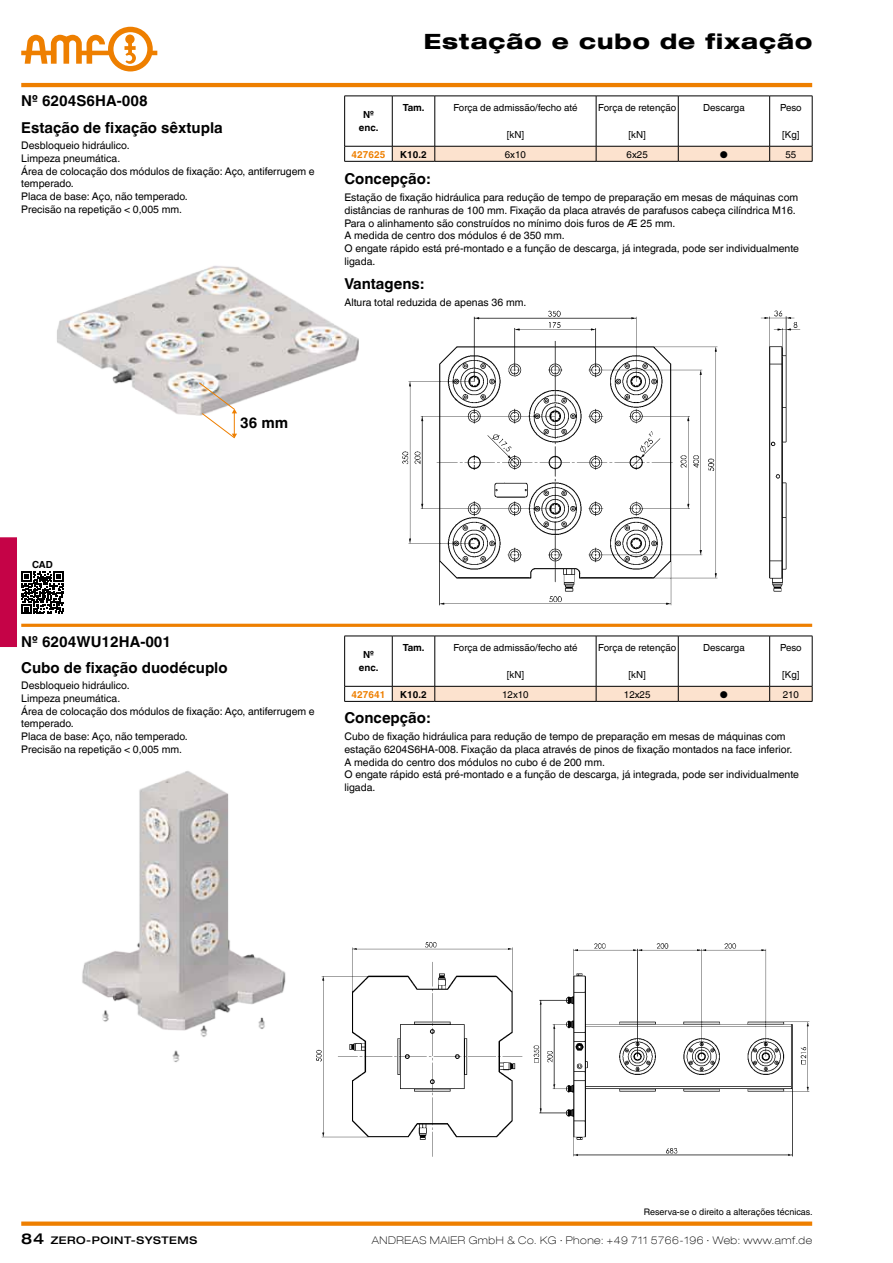
<style>
.page{position:relative;width:893px;height:1263px;background:#fff}
.page>*{position:absolute;margin:0;border:0;box-sizing:border-box;transform-origin:0 0}
.t1{font:800 expanded 21px "Helvetica Neue LT Com";letter-spacing:.045em;color:#000}
.t2{font:700 15px "Helvetica World";color:#000}
.t3{font:10.5px/12.8px "Helvetica World";color:#000}
.t4{font:100 expanded 10.5px "Helvetica Neue LT Com";letter-spacing:.05em;color:#000}
.t5{font:500 expanded 10.5px "Helvetica Neue LT Com";letter-spacing:.05em;color:#000}
.t6{font:9.75px "Helvetica World";color:#000}
.t7{font:700 9.75px/12.8px "Helvetica World";color:#000;text-align:center}
.t8{font:700 9.75px "Helvetica World";color:#ee7f00}
.t9{font:9px "Helvetica World";color:#000}
.s1{font-size:15px}
</style>
<div class="page">
<hr style="left:21px;top:83px;width:791px;height:4px;background:#ee7f00">
<svg style="left:21px;top:27px;width:136px;height:44px"></svg>
<div style="left:21px;top:1221px;width:791px;height:5px;background:#ee7f00"></div>
<hr style="left:21px;top:624px;width:791px;height:3px;background:#ee7f00">
<img style="left:402px;top:310px;width:399px;height:296px">
<img style="left:57px;top:266px;width:302px;height:150px">
<img style="left:316px;top:942px;width:494px;height:215px">
<img style="left:82px;top:771px;width:204px;height:291px">
<svg style="left:198px;top:382px;width:39px;height:57px"></svg>
<svg style="left:0;top:537px;width:64px;height:110px"></svg>
<svg style="left:344px;top:96px;width:469px;height:65px"></svg>
<hr style="left:344px;top:161px;width:48px;height:1px;background:#000">
<hr style="left:392px;top:161px;width:43px;height:1px;background:#000">
<hr style="left:435px;top:161px;width:161px;height:1px;background:#000">
<hr style="left:596px;top:161px;width:82px;height:1px;background:#000">
<hr style="left:678px;top:161px;width:92px;height:1px;background:#000">
<hr style="left:770px;top:161px;width:42px;height:1px;background:#000">
<svg style="left:344px;top:636px;width:469px;height:65px"></svg>
<hr style="left:344px;top:701px;width:48px;height:1px;background:#000">
<hr style="left:392px;top:701px;width:43px;height:1px;background:#000">
<hr style="left:435px;top:701px;width:161px;height:1px;background:#000">
<hr style="left:596px;top:701px;width:82px;height:1px;background:#000">
<hr style="left:678px;top:701px;width:92px;height:1px;background:#000">
<hr style="left:770px;top:701px;width:42px;height:1px;background:#000">
<h2 class="t2" style="left:21px;top:92px;width:128px">Nº 6204S6HA-008</h2>
<h2 class="t2" style="left:21px;top:119px;width:203px">Estação de fixação sêxtupla</h2>
<p class="t3" style="left:21px;top:139px;width:295px">Desbloqueio hidráulico.<br>Limpeza pneumática.<br>Área de colocação dos módulos de fixação: Aço, antiferrugem e temperado.<br>Placa de base: Aço, não temperado.<br>Precisão na repetição &lt; 0,005 mm.</p>
<p class="t7" style="left:359px;top:108px;width:21px">Nº enc.</p>
<h1 class="t1" style="left:424px;top:28px;width:390px">Estação e cubo de fixação</h1>
<p class="t7" style="left:403px;top:102px;width:23px">Tam.</p>
<p class="t6" style="left:453px;top:102px;width:126px">Força de admissão/fecho até</p>
<p class="t6" style="left:507px;top:129px;width:19px">[kN]</p>
<p class="t6" style="left:598px;top:102px;width:80px">Força de retenção</p>
<p class="t6" style="left:628px;top:129px;width:19px">[kN]</p>
<p class="t6" style="left:703px;top:102px;width:43px">Descarga</p>
<p class="t6" style="left:780px;top:102px;width:23px">Peso</p>
<p class="t6" style="left:782px;top:129px;width:19px">[Kg]</p>
<p class="t8" style="left:352px;top:148px;width:35px">427625</p>
<p class="t7" style="left:400px;top:148px;width:28px">K10.2</p>
<p class="t6" style="left:505px;top:148px;width:23px">6x10</p>
<p class="t6" style="left:627px;top:148px;width:23px">6x25</p>
<p class="t6" style="left:720px;top:148px;width:10px">●</p>
<p class="t6" style="left:785px;top:148px;width:12px">55</p>
<h2 class="t2" style="left:344px;top:170px;width:87px">Concepção:</h2>
<p class="t3" style="left:344px;top:191px;width:456px">Estação de fixação hidráulica para redução de tempo de preparação em mesas de máquinas com distâncias de ranhuras de 100 mm. Fixação da placa através de parafusos cabeça cilíndrica M16.<br>Para o alinhamento são construídos no mínimo dois furos de Æ 25 mm.<br>A medida de centro dos módulos é de 350 mm.<br>O engate rápido está pré-montado e a função de descarga, já integrada, pode ser individualmente ligada.</p>
<h2 class="t2" style="left:344px;top:275px;width:81px">Vantagens:</h2>
<p class="t3" style="left:344px;top:296px;width:184px">Altura total reduzida de apenas 36 mm.</p>
<h2 class="t2" style="left:240px;top:414px;width:50px">36 mm</h2>
<p class="t7" style="left:32px;top:558px;width:22px">CAD</p>
<h2 class="t2" style="left:21px;top:632px;width:152px">Nº 6204WU12HA-001</h2>
<h2 class="t2" style="left:21px;top:659px;width:208px">Cubo de fixação duodécuplo</h2>
<p class="t3" style="left:21px;top:679px;width:295px">Desbloqueio hidráulico.<br>Limpeza pneumática.<br>Área de colocação dos módulos de fixação: Aço, antiferrugem e temperado.<br>Placa de base: Aço, não temperado.<br>Precisão na repetição &lt; 0,005 mm.</p>
<p class="t7" style="left:359px;top:648px;width:21px">Nº enc.</p>
<p class="t7" style="left:403px;top:642px;width:23px">Tam.</p>
<p class="t6" style="left:453px;top:642px;width:126px">Força de admissão/fecho até</p>
<p class="t6" style="left:507px;top:669px;width:19px">[kN]</p>
<p class="t6" style="left:598px;top:642px;width:80px">Força de retenção</p>
<p class="t6" style="left:628px;top:669px;width:19px">[kN]</p>
<p class="t6" style="left:703px;top:642px;width:43px">Descarga</p>
<p class="t6" style="left:780px;top:642px;width:23px">Peso</p>
<p class="t6" style="left:782px;top:669px;width:19px">[Kg]</p>
<p class="t8" style="left:352px;top:688px;width:35px">427641</p>
<p class="t7" style="left:400px;top:688px;width:28px">K10.2</p>
<p class="t6" style="left:502px;top:688px;width:28px">12x10</p>
<p class="t6" style="left:624px;top:688px;width:28px">12x25</p>
<p class="t6" style="left:720px;top:688px;width:10px">●</p>
<p class="t6" style="left:783px;top:688px;width:18px">210</p>
<h2 class="t2" style="left:344px;top:709px;width:87px">Concepção:</h2>
<p class="t3" style="left:344px;top:730px;width:456px">Cubo de fixação hidráulica para redução de tempo de preparação em mesas de máquinas com estação 6204S6HA-008. Fixação da placa através de pinos de fixação montados na face inferior.<br>A medida do centro dos módulos no cubo é de 200 mm.<br>O engate rápido está pré-montado e a função de descarga, já integrada, pode ser individualmente ligada.</p>
<p class="t9" style="left:644px;top:1207px;width:170px">Reserva-se o direito a alterações técnicas.</p>
<p class="t5" style="left:21px;top:1233px;width:176px"><span class="s1">84</span> ZERO-POINT-SYSTEMS</p>
<p class="t4" style="left:372px;top:1233px;width:442px">ANDREAS MAIER GmbH &amp; Co. KG ∙ Phone: +49 711 5766-196 ∙ Web: www.amf.de</p>
</div>
